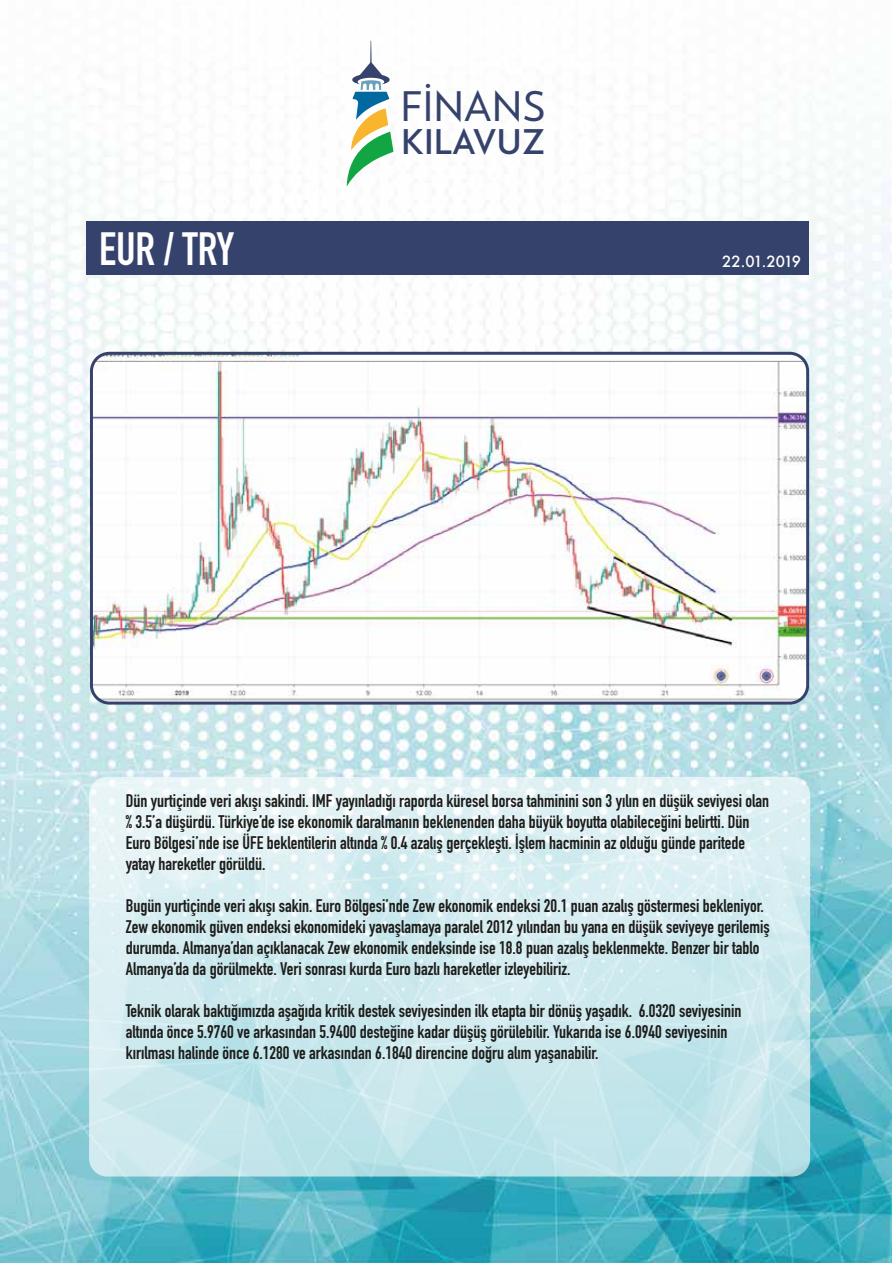
<style>
.page{position:relative;width:893px;height:1263px;background:#fff}
.page>*{position:absolute;margin:0;border:0;box-sizing:border-box;transform-origin:0 0}
.t1{font:700 46.05px "DIN Condensed";color:#fff}
.t2{font:500 40.8px "RNS Miles";color:#35426b}
.t3{font:700 34.05px "RNS Miles";color:#35426b}
.t4{font:700 18px/21px "DIN Condensed";color:#1d1d1b}
.t5{font:500 15px "Futura";letter-spacing:-.075em;color:#fff}
</style>
<div class="page">
<img style="left:0;top:40px;width:891px;height:1223px">
<svg style="left:347px;top:41px;width:46px;height:145px"></svg>
<div style="left:87px;top:221px;width:722px;height:54px;background:#35426b"></div>
<img style="left:91px;top:353px;width:717px;height:350px">
<div style="left:90px;top:352px;width:719px;height:352px;border:3px solid #35426b;border-radius:18px"></div>
<svg style="left:89px;top:777px;width:721px;height:399px;background:#d1ebef"></svg>
<h1 class="t1" style="left:99px;top:218px;width:137px">EUR / TRY</h1>
<h2 class="t2" style="left:400px;top:79px;width:147px">FİNANS</h2>
<h3 class="t3" style="left:401px;top:119px;width:145px">KILAVUZ</h3>
<p class="t5" style="left:722px;top:251px;width:80px">22.01.2019</p>
<p class="t4" style="left:126px;top:790px;width:645px">Dün yurtiçinde veri akışı sakindi. IMF yayınladığı raporda küresel borsa tahminini son 3 yılın en düşük seviyesi olan % 3.5’a düşürdü. Türkiye’de ise ekonomik daralmanın beklenenden daha büyük boyutta olabileceğini belirtti. Dün Euro Bölgesi’nde ise ÜFE beklentilerin altında % 0.4 azalış gerçekleşti. İşlem hacminin az olduğu günde paritede yatay hareketler görüldü.</p>
<p class="t4" style="left:126px;top:895px;width:645px">Bugün yurtiçinde veri akışı sakin. Euro Bölgesi’nde Zew ekonomik endeksi 20.1 puan azalış göstermesi bekleniyor.<br>Zew ekonomik güven endeksi ekonomideki yavaşlamaya paralel 2012 yılından bu yana en düşük seviyeye gerilemiş durumda. Almanya’dan açıklanacak Zew ekonomik endeksinde ise 18.8 puan azalış beklenmekte. Benzer bir tablo Almanya’da da görülmekte. Veri sonrası kurda Euro bazlı hareketler izleyebiliriz.</p>
<p class="t4" style="left:126px;top:1000px;width:617px">Teknik olarak baktığımızda aşağıda kritik destek seviyesinden ilk etapta bir dönüş yaşadık. 6.0320 seviyesinin altında önce 5.9760 ve arkasından 5.9400 desteğine kadar düşüş görülebilir. Yukarıda ise 6.0940 seviyesinin kırılması halinde önce 6.1280 ve arkasından 6.1840 direncine doğru alım yaşanabilir.</p>
</div>
